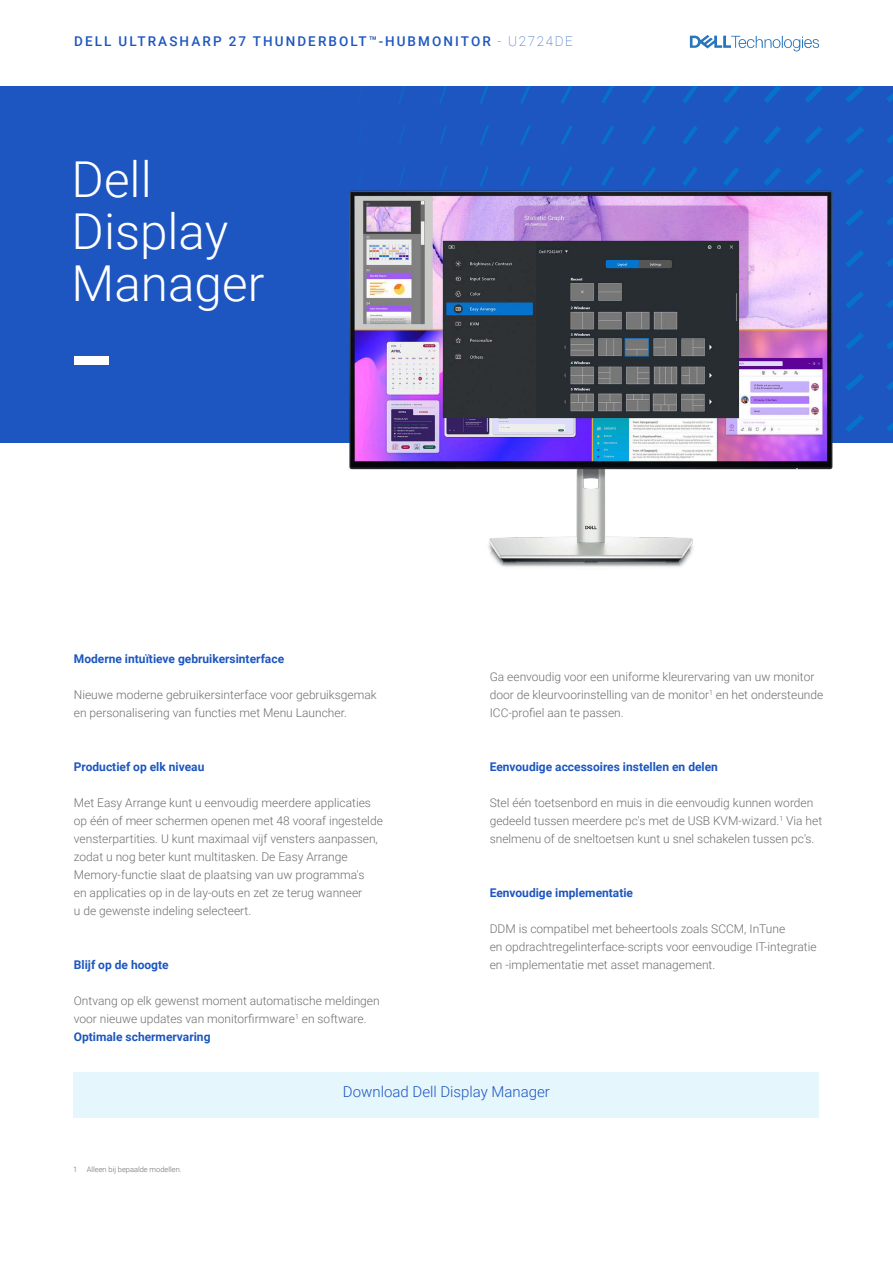
<style>
.page{position:relative;width:893px;height:1263px;background:#fff}
.page>*{position:absolute;margin:0;border:0;box-sizing:border-box;transform-origin:0 0}
.t1{font:300 49.5px/51.9px "Roboto";color:#fff}
.t2{font:300 15px "Roboto";color:#1d56c0}
.t3{font:500 13.5px "Roboto";letter-spacing:.155em;color:#1d56c0}
.t4{font:300 12px/18px "Roboto";color:#6e6e6e}
.t5{font:700 12px "Roboto";color:#1d56c0}
.t6{font:300 7.5px "Roboto";color:#6e6e6e}
.s1{font-weight:100}
.s2{font-weight:700;color:#1d56c0}
</style>
<div class="page">
<div style="left:0;top:86px;width:893px;height:357px;background:#1d56c0"></div>
<svg style="left:764px;top:86px;width:17px;height:17px"></svg>
<svg style="left:805px;top:86px;width:18px;height:17px"></svg>
<svg style="left:846px;top:86px;width:18px;height:17px"></svg>
<svg style="left:886px;top:93px;width:7px;height:9px"></svg>
<svg style="left:723px;top:86px;width:16px;height:17px"></svg>
<svg style="left:683px;top:86px;width:15px;height:17px"></svg>
<svg style="left:642px;top:86px;width:14px;height:17px"></svg>
<svg style="left:601px;top:86px;width:13px;height:18px"></svg>
<svg style="left:561px;top:86px;width:11px;height:18px"></svg>
<svg style="left:520px;top:86px;width:10px;height:18px"></svg>
<svg style="left:480px;top:86px;width:8px;height:18px"></svg>
<svg style="left:439px;top:86px;width:7px;height:18px"></svg>
<svg style="left:399px;top:86px;width:6px;height:18px"></svg>
<svg style="left:764px;top:126px;width:17px;height:18px"></svg>
<svg style="left:805px;top:126px;width:18px;height:18px"></svg>
<svg style="left:846px;top:127px;width:18px;height:17px"></svg>
<svg style="left:886px;top:135px;width:7px;height:8px"></svg>
<svg style="left:723px;top:126px;width:16px;height:18px"></svg>
<svg style="left:683px;top:126px;width:15px;height:19px"></svg>
<svg style="left:642px;top:126px;width:14px;height:19px"></svg>
<svg style="left:601px;top:126px;width:13px;height:19px"></svg>
<svg style="left:561px;top:125px;width:11px;height:20px"></svg>
<svg style="left:520px;top:125px;width:11px;height:20px"></svg>
<svg style="left:480px;top:125px;width:9px;height:20px"></svg>
<svg style="left:439px;top:125px;width:8px;height:20px"></svg>
<svg style="left:399px;top:125px;width:6px;height:20px"></svg>
<div style="left:74px;top:356px;width:34px;height:8px;background:#fff"></div>
<svg style="left:690px;top:35px;width:129px;height:16px"></svg>
<div style="left:74px;top:1072px;width:745px;height:46px;background:#e6f6fd"></div>
<img style="left:349px;top:166px;width:544px;height:401px">
<p class="t3" style="left:74px;top:32px;width:500px">DELL ULTRASHARP 27 THUNDERBOLT™-HUBMONITOR <span class="s1">- U2724DE</span></p>
<h1 class="t1" style="left:72px;top:152px;width:194px">Dell<br>Display<br>Manager</h1>
<p class="t5" style="left:74px;top:650px;width:212px">Moderne intuïtieve gebruikersinterface</p>
<p class="t4" style="left:74px;top:685px;width:304px">Nieuwe moderne gebruikersinterface voor gebruiksgemak en personalisering van functies met Menu Launcher.</p>
<p class="t5" style="left:74px;top:758px;width:132px">Productief op elk niveau</p>
<p class="t4" style="left:74px;top:793px;width:310px">Met Easy Arrange kunt u eenvoudig meerdere applicaties op één of meer schermen openen met 48 vooraf ingestelde vensterpartities. U kunt maximaal vijf vensters aanpassen, zodat u nog beter kunt multitasken. De Easy Arrange Memory-functie slaat de plaatsing van uw programma's<br>en applicaties op in de lay-outs en zet ze terug wanneer<br>u de gewenste indeling selecteert.</p>
<p class="t5" style="left:74px;top:956px;width:96px">Blijf op de hoogte</p>
<p class="t4" style="left:74px;top:991px;width:307px">Ontvang op elk gewenst moment automatische meldingen voor nieuwe updates van monitorfirmware<sup>1</sup> en software.<br><span class="s2">Optimale schermervaring</span></p>
<p class="t4" style="left:490px;top:667px;width:335px">Ga eenvoudig voor een uniforme kleurervaring van uw monitor door de kleurvoorinstelling van de monitor<sup>1</sup> en het ondersteunde<br>ICC-profiel aan te passen.</p>
<p class="t5" style="left:490px;top:758px;width:230px">Eenvoudige accessoires instellen en delen</p>
<p class="t4" style="left:490px;top:793px;width:334px">Stel één toetsenbord en muis in die eenvoudig kunnen worden gedeeld tussen meerdere pc's met de USB KVM-wizard.<sup>1</sup> Via het snelmenu of de sneltoetsen kunt u snel schakelen tussen pc's.</p>
<p class="t5" style="left:490px;top:884px;width:145px">Eenvoudige implementatie</p>
<p class="t4" style="left:490px;top:919px;width:328px">DDM is compatibel met beheertools zoals SCCM, InTune<br>en opdrachtregelinterface-scripts voor eenvoudige IT-integratie en -implementatie met asset management.</p>
<p class="t6" style="left:73px;top:1164px;width:110px">1 Alleen bij bepaalde modellen.</p>
<p class="t2" style="left:343px;top:1081px;width:209px">Download Dell Display Manager</p>
</div>
